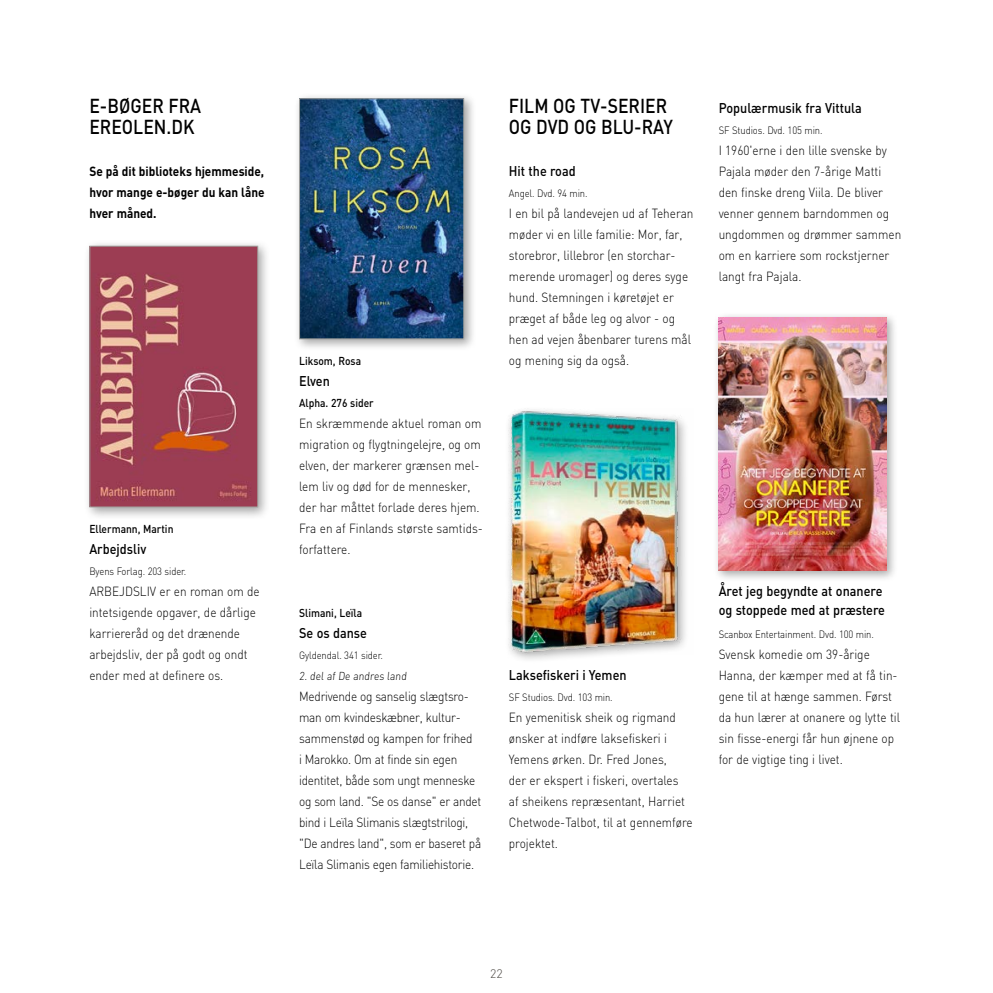
<style>
.page{position:relative;width:993px;height:993px;background:#fff}
.page>*{position:absolute;margin:0;border:0;box-sizing:border-box;transform-origin:0 0}
.id2452{font:500 19.95px/21px "DIN";color:#000;scale:.88 1}
.id176{font:500 14px/19.2px "DIN";color:#000;scale:.9 1}
.id177{font:300 13.12px/21px "DIN";color:#000;scale:.9 1}
.id177-2{font:300 13.12px/21px "DIN";letter-spacing:-.02em;color:#000;scale:.9 1}
.id177-3{font:700 13.12px/21px "DIN";color:#000;text-align:justify;scale:.9 1}
.t1{font:300 12.25px "DIN";color:#494540}
.id175{font:500 11.38px "DIN";color:#000;scale:.9 1}
.id2115{font:300 11.38px "DIN";color:#000;scale:.9 1}
.id178{font:300 10.5px "DIN";letter-spacing:-.01em;color:#000;scale:.9 1}
</style>
<div class="page">
<div style="left:83px;top:240px;width:188px;height:280px;background:#000;opacity:.35"></div>
<img style="left:91px;top:248px;width:165px;height:257px">
<div style="left:89px;top:246px;width:169px;height:261px;border:1px solid #a0a09d"></div>
<div style="left:293px;top:93px;width:183px;height:258px;background:#000;opacity:.35"></div>
<img style="left:301px;top:100px;width:161px;height:237px">
<div style="left:299px;top:98px;width:165px;height:241px;border:1px solid #a0a09d"></div>
<div style="left:504px;top:406px;width:185px;height:258px;background:#000;opacity:.35"></div>
<img style="left:508px;top:408px;width:181px;height:246px">
<div style="left:712px;top:311px;width:186px;height:271px;background:#000;opacity:.35"></div>
<img style="left:718px;top:317px;width:168px;height:253px">
<h1 class="id2452" style="left:89px;top:94px;width:128px">E-BØGER FRA<br>EREOLEN.DK</h1>
<p class="id177-3" style="left:89px;top:160px;width:196px">Se på dit biblioteks hjemmeside, hvor mange e-bøger du kan låne hver måned.</p>
<p class="id175" style="left:89px;top:521px;width:95px">Ellermann, Martin</p>
<p class="id176" style="left:89px;top:538px;width:65px">Arbejdsliv</p>
<p class="id178" style="left:89px;top:564px;width:109px">Byens Forlag. 203 sider.</p>
<p class="id177" style="left:89px;top:580px;width:191px">ARBEJDSLIV er en roman om de intetsigende opgaver, de dårlige karriereråd og det drænende arbejdsliv, der på godt og ondt ender med at definere os.</p>
<p class="id175" style="left:299px;top:353px;width:70px">Liksom, Rosa</p>
<p class="id176" style="left:299px;top:370px;width:36px">Elven</p>
<p class="id175" style="left:299px;top:395px;width:84px">Alpha. 276 sider</p>
<p class="id177" style="left:299px;top:412px;width:206px">En skræmmende aktuel roman om migration og flygtningelejre, og om elven, der markerer grænsen mel&shy;lem liv og død for de mennesker, der har måttet forlade deres hjem.<br>Fra en af Finlands største samtids&shy;forfattere.</p>
<p class="id175" style="left:299px;top:605px;width:72px">Slimani, Leïla</p>
<p class="id176" style="left:299px;top:622px;width:77px">Se os danse</p>
<p class="id178" style="left:299px;top:648px;width:95px">Gyldendal. 341 sider.</p>
<p class="id2115" style="left:299px;top:669px;width:122px">2. del af De andres land</p>
<p class="id177-2" style="left:299px;top:685px;width:204px">Medrivende og sanselig slægtsro&shy;man om kvindeskæbner, kultur&shy;sammenstød og kampen for frihed<br>i Marokko. Om at finde sin egen identitet, både som ungt menneske og som land. "Se os danse" er andet bind i Leïla Slimanis slægtstrilogi, "De andres land", som er baseret på Leïla Slimanis egen familiehistorie.</p>
<h1 class="id2452" style="left:508px;top:94px;width:188px">FILM OG TV-SERIER<br>OG DVD OG BLU-RAY</h1>
<p class="id176" style="left:508px;top:160px;width:76px">Hit the road</p>
<p class="id178" style="left:508px;top:186px;width:89px">Angel. Dvd. 94 min.</p>
<p class="id177" style="left:508px;top:202px;width:207px">I en bil på landevejen ud af Teheran møder vi en lille familie: Mor, far, storebror, lillebror (en storchar&shy;merende uromager) og deres syge hund. Stemningen i køretøjet er præget af både leg og alvor - og hen ad vejen åbenbarer turens mål og mening sig da også.</p>
<p class="id176" style="left:718px;top:97px;width:160px">Populærmusik fra Vittula</p>
<p class="id178" style="left:718px;top:123px;width:117px">SF Studios. Dvd. 105 min.</p>
<p class="id177" style="left:718px;top:139px;width:204px">I 1960'erne i den lille svenske by<br>Pajala møder den 7-årige Matti den finske dreng Viila. De bliver venner gennem barndommen og ungdommen og drømmer sammen om en karriere som rockstjerner langt fra Pajala.</p>
<p class="id176" style="left:508px;top:664px;width:132px">Laksefiskeri i Yemen</p>
<p class="id178" style="left:508px;top:690px;width:117px">SF Studios. Dvd. 103 min.</p>
<p class="id177" style="left:508px;top:706px;width:206px">En yemenitisk sheik og rigmand ønsker at indføre laksefiskeri i<br>Yemens ørken. Dr. Fred Jones,<br>der er ekspert i fiskeri, overtales<br>af sheikens repræsentant, Harriet<br>Chetwode-Talbot, til at gennemføre projektet.</p>
<p class="id176" style="left:718px;top:580px;width:186px">Året jeg begyndte at onanere og stoppede med at præstere</p>
<p class="id178" style="left:718px;top:627px;width:174px">Scanbox Entertainment. Dvd. 100 min.</p>
<p class="id177" style="left:718px;top:643px;width:203px">Svensk komedie om 39-årige<br>Hanna, der kæmper med at få tin&shy;gene til at hænge sammen. Først da hun lærer at onanere og lytte til sin fisse-energi får hun øjnene op for de vigtige ting i livet.</p>
<p class="t1" style="left:490px;top:965px;width:14px">22</p>
</div>
